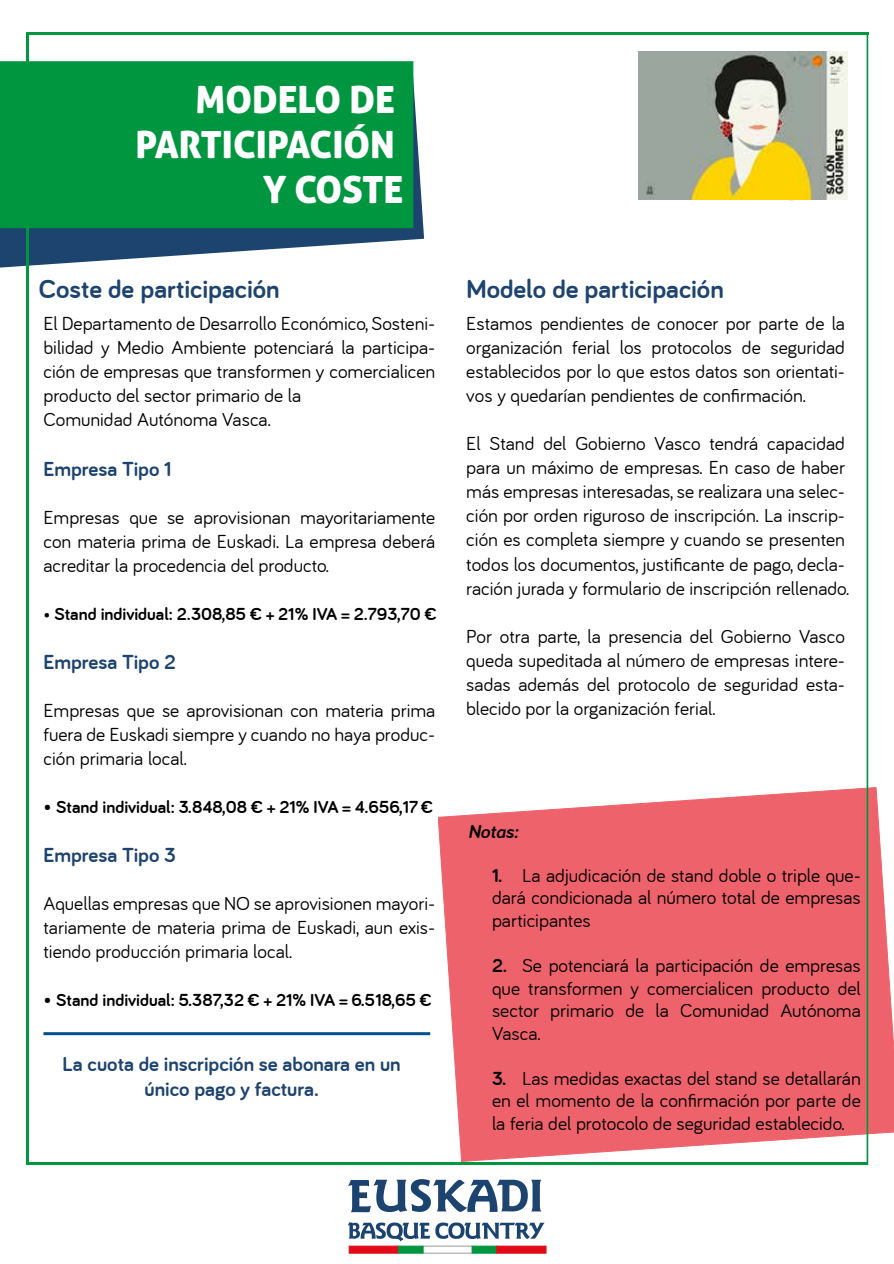
<style>
.page{position:relative;width:894px;height:1264px;background:#fff}
.page>*{position:absolute;margin:0;border:0;box-sizing:border-box;transform-origin:0 0}
.t1{font:37.5px/45px "Aller Display";color:#fff;text-align:right}
.t2{font:700 27px "Bariol";color:#1d436f}
.t3{font:700 21px/25.2px "Bariol";color:#1d436f;text-align:center}
.t4{font:19.5px/24px "Bariol";color:#000;text-align:justify}
.t5{font:italic 700 19.5px "Bariol";color:#000}
.t6{font:700 18px "Bariol";color:#000}
.s1{font-size:16.5px}
.s2{font-weight:400;font-size:19.5px}
.s3{font-weight:700}
</style>
<div class="page">
<svg style="left:0;top:66px;width:424px;height:201px;fill:#1d436f"></svg>
<svg style="left:438px;top:787px;width:455px;height:374px;background:#ee737b"></svg>
<svg style="left:347px;top:1222px;width:199px;height:30px"></svg>
<svg style="left:348px;top:1179px;width:193px;height:32px"></svg>
<div style="left:0;top:62px;width:413px;height:166px;background:#009640"></div>
<hr style="left:26px;top:1162px;width:840px;height:2px;background:#009640">
<hr style="left:26px;top:33px;width:842px;height:2px;background:#009640">
<hr style="left:26px;top:33px;width:3px;height:1129px;background:#009640">
<hr style="left:866px;top:34px;width:2px;height:1130px;background:#009640">
<hr style="left:43px;top:1031px;width:387px;height:3px;background:#00508c">
<img style="left:638px;top:51px;width:209px;height:148px">
<h1 class="t1" style="left:135px;top:76px;width:269px">MODELO DE<br>PARTICIPACIÓN<br>Y COSTE</h1>
<h2 class="t2" style="left:39px;top:273px;width:242px">Coste de participación</h2>
<p class="t4" style="left:43px;top:311px;width:393px;text-align:left">El Departamento de Desarrollo Económico, Sosteni&shy;bilidad y Medio Ambiente potenciará la participa&shy;ción de empresas que transformen y comercialicen producto del sector primario de la<br>Comunidad Autónoma Vasca.</p>
<p class="t3" style="left:43px;top:456px;width:130px">Empresa Tipo 1</p>
<p class="t4" style="left:43px;top:505px;width:393px">Empresas que se aprovisionan mayoritariamente con materia prima de Euskadi. La empresa deberá acreditar la procedencia del producto.</p>
<p class="t6" style="left:43px;top:603px;width:394px"><span class="s1">•</span> Stand individual: 2.308,85 € + 21% IVA = 2.793,70 €</p>
<p class="t3" style="left:43px;top:649px;width:134px">Empresa Tipo 2</p>
<p class="t4" style="left:43px;top:698px;width:393px">Empresas que se aprovisionan con materia prima fuera de Euskadi siempre y cuando no haya produc&shy;ción primaria local.</p>
<p class="t6" style="left:43px;top:796px;width:391px"><span class="s2">•</span> Stand individual: 3.848,08 € + 21% IVA = 4.656,17 €</p>
<p class="t3" style="left:43px;top:842px;width:134px">Empresa Tipo 3</p>
<p class="t4" style="left:43px;top:891px;width:393px">Aquellas empresas que NO se aprovisionen mayori&shy;tariamente de materia prima de Euskadi, aun exis&shy;tiendo producción primaria local.</p>
<p class="t6" style="left:43px;top:989px;width:390px"><span class="s2">•</span> Stand individual: 5.387,32 € + 21% IVA = 6.518,65 €</p>
<p class="t3" style="left:63px;top:1051px;width:339px">La cuota de inscripción se abonara en un único pago y factura.</p>
<h2 class="t2" style="left:466px;top:273px;width:259px">Modelo de participación</h2>
<p class="t4" style="left:466px;top:311px;width:380px">Estamos pendientes de conocer por parte de la organización ferial los protocolos de seguridad establecidos por lo que estos datos son orientati&shy;vos y quedarían pendientes de confirmación.</p>
<p class="t4" style="left:466px;top:431px;width:384px;text-align:left">El Stand del Gobierno Vasco tendrá capacidad para un máximo de empresas. En caso de haber más empresas interesadas, se realizara una selec&shy;ción por orden riguroso de inscripción. La inscrip&shy;ción es completa siempre y cuando se presenten todos los documentos, justificante de pago, decla&shy;ración jurada y formulario de inscripción rellenado.</p>
<p class="t4" style="left:466px;top:624px;width:380px">Por otra parte, la presencia del Gobierno Vasco queda supeditada al número de empresas intere&shy;sadas además del protocolo de seguridad esta&shy;blecido por la organización ferial.</p>
<p class="t5" style="left:468px;top:820px;width:52px">Notas:</p>
<p class="t4" style="left:492px;top:863px;width:370px;line-height:22.5px"><span class="s3">1.</span> La adjudicación de stand doble o triple que&shy;dará condicionada al número total de empresas participantes</p>
<p class="t4" style="left:492px;top:953px;width:370px;line-height:22.5px"><span class="s3">2.</span> Se potenciará la participación de empresas que transformen y comercialicen producto del sector primario de la Comunidad Autónoma Vasca.</p>
<p class="t4" style="left:492px;top:1066px;width:370px;line-height:22.5px"><span class="s3">3.</span> Las medidas exactas del stand se detallarán en el momento de la confirmación por parte de la feria del protocolo de seguridad establecido.</p>
</div>
